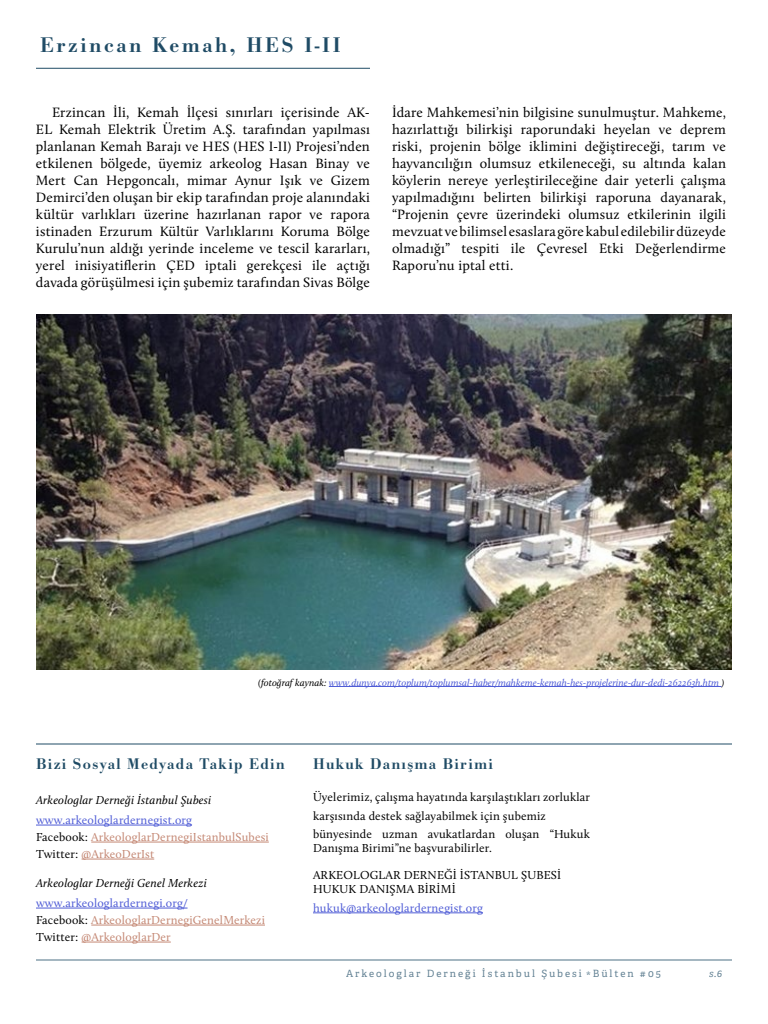
<style>
.page{position:relative;width:768px;height:1024px;background:#fff}
.page>*{position:absolute;margin:0;border:0;box-sizing:border-box;transform-origin:0 0}
.t1{font:500 22px "Bodoni URW";letter-spacing:.12em;color:#1f4b65}
.t2{font:500 16px "Bodoni URW";letter-spacing:.08em;color:#1f4b65}
.t3{font:14px/17px "Calluna";letter-spacing:.015em;color:#000;text-align:justify}
.t4{font:12px/18.4px "Calluna";letter-spacing:.015em;color:#000}
.t5{font:12px/17px "Calluna";letter-spacing:.015em;color:#c48773}
.t6{font:italic 12px "Calluna";letter-spacing:.015em;color:#000}
.t7{font:12px "Calluna";letter-spacing:.015em;color:#4f5cd6}
.t8{font:italic 10px "Calluna";color:#4f5cd6}
.t9{font:10px "Adelle PE";letter-spacing:.2em;color:#1f4b65}
.t10{font:italic 10px "Adelle PE";color:#1f4b65}
.s1{color:#000}
.s2{color:#4f5cd6}
</style>
<div class="page">
<hr style="left:36px;top:960px;width:696px;height:1px;background:#1f4b65">
<hr style="left:36px;top:825px;width:156px;height:1px;background:#4f5cd6">
<hr style="left:91px;top:842px;width:178px;height:1px;background:#c48773">
<hr style="left:82px;top:859px;width:72px;height:1px;background:#c48773">
<hr style="left:36px;top:908px;width:152px;height:1px;background:#4f5cd6">
<hr style="left:91px;top:925px;width:174px;height:1px;background:#c48773">
<hr style="left:82px;top:942px;width:89px;height:1px;background:#c48773">
<hr style="left:313px;top:913px;width:170px;height:1px;background:#4f5cd6">
<hr style="left:36px;top:68px;width:334px;height:1px;background:#1f4b65">
<hr style="left:36px;top:744px;width:696px;height:1px;background:#1f4b65">
<img style="left:36px;top:314px;width:696px;height:356px">
<hr style="left:329px;top:686px;width:393px;height:1px;background:#4f5cd6">
<h1 class="t1" style="left:40px;top:32px;width:302px">Erzincan Kemah, HES I-II</h1>
<p class="t3" style="left:36px;top:104px;width:336px;text-indent:16px">Erzincan İli, Kemah İlçesi sınırları içerisinde AK-EL Kemah Elektrik Üretim A.Ş. tarafından yapılması planlanan Kemah Barajı ve HES (HES I-II) Projesi’nden etkilenen bölgede, üyemiz arkeolog Hasan Binay ve Mert Can Hepgoncalı, mimar Aynur Işık ve Gizem Demirci’den oluşan bir ekip tarafından proje alanındaki kültür varlıkları üzerine hazırlanan rapor ve rapora istinaden Erzurum Kültür Varlıklarını Koruma Bölge Kurulu’nun aldığı yerinde inceleme ve tescil kararları, yerel inisiyatiflerin ÇED iptali gerekçesi ile açtığı davada görüşülmesi için şubemiz tarafından Sivas Bölge</p>
<p class="t3" style="left:392px;top:104px;width:336px">İdare Mahkemesi’nin bilgisine sunulmuştur. Mahkeme, hazırlattığı bilirkişi raporundaki heyelan ve deprem riski, projenin bölge iklimini değiştireceği, tarım ve hayvancılığın olumsuz etkileneceği, su altında kalan köylerin nereye yerleştirileceğine dair yeterli çalışma yapılmadığını belirten bilirkişi raporuna dayanarak, “Projenin çevre üzerindeki olumsuz etkilerinin ilgili mevzuat ve bilimsel esaslara göre kabul edilebilir düzeyde olmadığı” tespiti ile Çevresel Etki Değerlendirme Raporu’nu iptal etti.</p>
<p class="t8" style="left:258px;top:676px;width:468px"><span class="s1">(fotoğraf kaynak:</span> www.dunya.com/toplum/toplumsal-haber/mahkeme-kemah-hes-projelerine-dur-dedi-262263h.htm <span class="s1">)</span></p>
<p class="t2" style="left:36px;top:754px;width:250px">Bizi Sosyal Medyada Takip Edin</p>
<p class="t6" style="left:36px;top:793px;width:177px">Arkeologlar Derneği İstanbul Şubesi</p>
<p class="t5" style="left:36px;top:811px;width:234px"><span class="s2">www.arkeologlardernegist.org<br></span><span class="s1">Facebook:</span> ArkeologlarDernegiIstanbulSubesi<br><span class="s1">Twitter:</span> @ArkeoDerIst</p>
<p class="t6" style="left:36px;top:876px;width:172px">Arkeologlar Derneği Genel Merkezi</p>
<p class="t5" style="left:36px;top:894px;width:231px"><span class="s2">www.arkeologlardernegi.org/<br></span><span class="s1">Facebook:</span> ArkeologlarDernegiGenelMerkezi<br><span class="s1">Twitter:</span> @ArkeologlarDer</p>
<p class="t2" style="left:313px;top:754px;width:181px">Hukuk Danışma Birimi</p>
<p class="t4" style="left:313px;top:788px;width:279px">Üyelerimiz, çalışma hayatında karşılaştıkları zorluklar karşısında destek sağlayabilmek için şubemiz bünyesinde uzman avukatlardan oluşan “Hukuk</p>
<p class="t4" style="left:313px;top:835px;width:250px;line-height:26.4px">Danışma Birimi”ne başvurabilirler.<br>ARKEOLOGLAR DERNEĞİ İSTANBUL ŞUBESİ</p>
<p class="t4" style="left:313px;top:880px;width:144px">HUKUK DANIŞMA BİRİMİ</p>
<p class="t7" style="left:313px;top:900px;width:172px">hukuk@arkeologlardernegist.org</p>
<p class="t9" style="left:346px;top:966px;width:316px">Arkeologlar Derneği İstanbul Şubesi * Bülten #05</p>
<p class="t10" style="left:709px;top:966px;width:14px">s.6</p>
</div>
